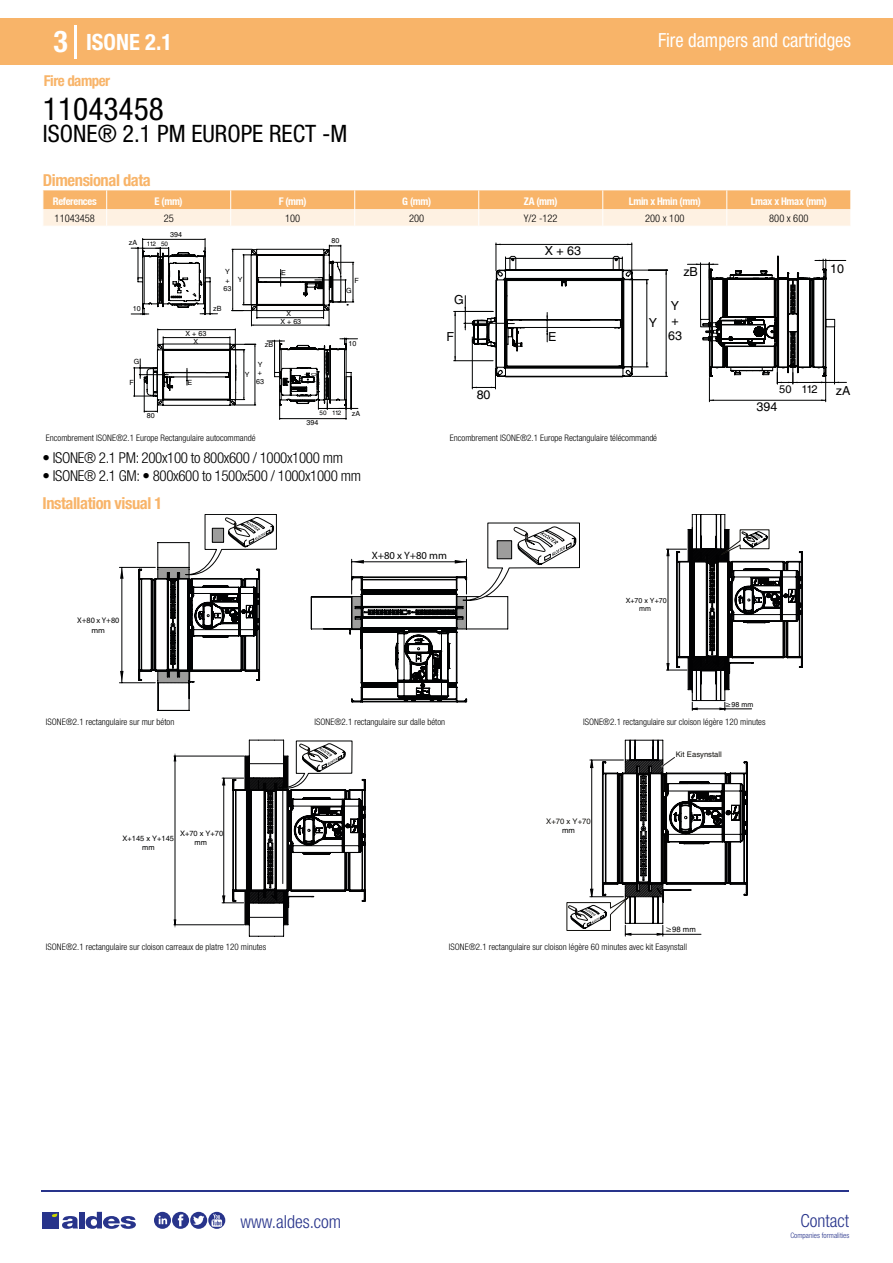
<style>
.page{position:relative;width:893px;height:1263px;background:#fff}
.page>*{position:absolute;margin:0;border:0;box-sizing:border-box;transform-origin:0 0}
.t1{font:condensed 31.5px "Helvetica Neue LT Std";color:#000}
.t2{font:700 condensed 30px "Helvetica Neue LT Std";color:#fff}
.t3{font:condensed 24px "Helvetica Neue LT Std";color:#000}
.t4{font:700 condensed 22.5px "Helvetica Neue LT Std";color:#fff}
.t5{font:condensed 19.5px "Helvetica Neue LT Std";color:#fff;scale:.95 1}
.t6{font:300 condensed 18px "Helvetica Neue";color:#28348b}
.t7{font:700 condensed 16.5px "Helvetica Neue LT Std";letter-spacing:-.025em;color:#f8b469}
.t8{font:300 condensed 15px "Helvetica Neue LT Std";letter-spacing:-.025em;color:#000}
.t9{font:700 condensed 15px "Helvetica Neue LT Std";letter-spacing:-.035em;color:#f8b469}
.t10{font:12.45px/15px "Helvetica";color:#000}
.t11{font:11.1px "Helvetica";color:#000}
.t12{font:10.65px "Myriad Pro";color:#000}
.t13{font:700 condensed 10.5px "Helvetica Neue";letter-spacing:-.03em;color:#fff}
.t14{font:300 condensed 10.5px "Helvetica Neue";color:#000}
.t15{font:300 condensed 9px "Helvetica Neue";color:#000}
.t16{font:8.1px/9.8px "Myriad Pro";color:#000;text-align:center}
.t17{font:7.65px "Helvetica";color:#12110d}
.t18{font:7.65px "Helvetica";color:#000}
.t19{font:300 condensed 7.5px "Helvetica Neue";color:#28348b}
.t20{font:7.5px/9px "Helvetica";color:#010203;text-align:center}
.t21{font:7.5px/9px "Helvetica";color:#000;text-align:center}
.t22{font:7.05px/8.6px "Helvetica";color:#000}
.t23{font:7.05px "Helvetica";color:#010202;scale:.61 1}
.t24{font:6.3px "Helvetica";letter-spacing:-.1em;color:#000}
.s1{color:#12110d}
</style>
<div class="page">
<div style="left:0;top:18px;width:893px;height:46px;background:#f8b469"></div>
<hr style="left:74px;top:25px;width:2px;height:33px;background:#fff">
<hr style="left:41px;top:1190px;width:808px;height:1px;background:#28348b">
<svg style="left:154px;top:1212px;width:71px;height:17px"></svg>
<div style="left:42px;top:1212px;width:17px;height:16px;background:#28348b"></div>
<div style="left:79px;top:1212px;width:5px;height:16px;background:#28348b"></div>
<svg style="left:86px;top:1212px;width:50px;height:17px"></svg>
<svg style="left:52px;top:1213px;width:26px;height:16px"></svg>
<svg style="left:43px;top:190px;width:808px;height:36px;background:#fad1a4"></svg>
<hr style="left:454px;top:311px;width:39px;height:1px;background:#010202">
<hr style="left:454px;top:360px;width:39px;height:1px;background:#010202">
<hr style="left:455px;top:311px;width:1px;height:50px;background:#010202">
<svg style="left:464px;top:243px;width:382px;height:159px"></svg>
<hr style="left:122px;top:567px;width:1px;height:116px;background:#010203">
<hr style="left:119px;top:682px;width:36px;height:1px;background:#010203">
<hr style="left:119px;top:567px;width:36px;height:1px;background:#010203">
<svg style="left:120px;top:671px;width:4px;height:11px"></svg>
<svg style="left:120px;top:567px;width:4px;height:12px"></svg>
<svg style="left:138px;top:514px;width:139px;height:196px"></svg>
<svg style="left:311px;top:523px;width:269px;height:179px"></svg>
<svg style="left:666px;top:514px;width:136px;height:196px"></svg>
<hr style="left:174px;top:756px;width:70px;height:1px;background:#010203">
<hr style="left:174px;top:924px;width:70px;height:1px;background:#010203">
<svg style="left:174px;top:755px;width:2px;height:171px"></svg>
<svg style="left:222px;top:740px;width:143px;height:196px"></svg>
<svg style="left:567px;top:740px;width:181px;height:196px"></svg>
<svg style="left:131px;top:238px;width:227px;height:181px"></svg>
<h2 class="t2" style="left:54px;top:24px;width:16px">3</h2>
<h3 class="t4" style="left:86px;top:28px;width:88px">ISONE 2.1</h3>
<h3 class="t5" style="left:658px;top:29px;width:204px">Fire dampers and cartridges</h3>
<h3 class="t9" style="left:44px;top:71px;width:68px">Fire damper</h3>
<h1 class="t1" style="left:43px;top:91px;width:122px">11043458</h1>
<h3 class="t3" style="left:43px;top:120px;width:306px">ISONE® 2.1 PM EUROPE RECT -M</h3>
<h3 class="t7" style="left:43px;top:170px;width:109px">Dimensional data</h3>
<p class="t13" style="left:53px;top:195px;width:45px">References</p>
<p class="t13" style="left:155px;top:195px;width:30px">E (mm)</p>
<p class="t13" style="left:279px;top:195px;width:29px">F (mm)</p>
<p class="t13" style="left:402px;top:195px;width:30px">G (mm)</p>
<p class="t13" style="left:524px;top:195px;width:35px">ZA (mm)</p>
<p class="t13" style="left:629px;top:195px;width:73px">Lmin x Hmin (mm)</p>
<p class="t13" style="left:751px;top:195px;width:78px">Lmax x Hmax (mm)</p>
<p class="t14" style="left:55px;top:212px;width:42px">11043458</p>
<p class="t14" style="left:164px;top:212px;width:12px">25</p>
<p class="t14" style="left:285px;top:212px;width:17px">100</p>
<p class="t14" style="left:409px;top:212px;width:17px">200</p>
<p class="t14" style="left:524px;top:212px;width:35px">Y/2 -122</p>
<p class="t14" style="left:645px;top:212px;width:41px">200 x 100</p>
<p class="t14" style="left:769px;top:212px;width:41px">800 x 600</p>
<p class="t22" style="left:129px;top:239px;width:10px">zA</p>
<p class="t22" style="left:170px;top:230px;width:13px">394</p>
<p class="t24" style="left:147px;top:240px;width:11px">112</p>
<p class="t24" style="left:161px;top:240px;width:9px">50</p>
<p class="t22" style="left:133px;top:305px;width:9px">10</p>
<p class="t22" style="left:224px;top:268px;width:9px">Y +<br>63</p>
<p class="t22" style="left:238px;top:275px;width:6px">Y</p>
<p class="t22" style="left:213px;top:305px;width:10px">zB</p>
<p class="t22" style="left:186px;top:329px;width:22px">X + 63</p>
<p class="t22" style="left:193px;top:337px;width:6px">X</p>
<p class="t22" style="left:280px;top:317px;width:22px">X + 63</p>
<p class="t22" style="left:265px;top:341px;width:10px">zB</p>
<p class="t22" style="left:134px;top:357px;width:7px">G</p>
<p class="t22" style="left:129px;top:378px;width:6px">F</p>
<p class="t22" style="left:188px;top:378px;width:6px">E</p>
<p class="t22" style="left:256px;top:360px;width:9px">Y +<br>63</p>
<p class="t22" style="left:245px;top:370px;width:6px">Y</p>
<p class="t23" style="left:311px;top:373px;width:6px;rotate:90deg">Y</p>
<p class="t23" style="left:318px;top:373px;width:7px;rotate:90deg">D</p>
<p class="t22" style="left:332px;top:237px;width:9px">80</p>
<p class="t22" style="left:354px;top:277px;width:6px">F</p>
<p class="t22" style="left:346px;top:287px;width:7px">G</p>
<p class="t22" style="left:349px;top:339px;width:9px">10</p>
<p class="t22" style="left:147px;top:411px;width:9px">80</p>
<p class="t24" style="left:319px;top:409px;width:9px">50</p>
<p class="t24" style="left:332px;top:409px;width:11px">112</p>
<p class="t22" style="left:307px;top:418px;width:13px">394</p>
<p class="t22" style="left:352px;top:409px;width:10px">zA</p>
<h3 class="t10" style="left:454px;top:293px;width:11px">G</h3>
<h3 class="t10" style="left:446px;top:329px;width:9px">F</h3>
<h3 class="t10" style="left:477px;top:387px;width:15px">80</h3>
<h3 class="t10" style="left:545px;top:244px;width:38px">X + 63</h3>
<h3 class="t10" style="left:548px;top:329px;width:10px">E</h3>
<h3 class="t10" style="left:649px;top:315px;width:10px">Y</h3>
<p class="t15" style="left:46px;top:433px;width:211px">Encombrement ISONE®2.1 Europe Rectangulaire autocommandé</p>
<p class="t15" style="left:450px;top:433px;width:209px">Encombrement ISONE®2.1 Europe Rectangulaire télécommandé</p>
<h3 class="t8" style="left:43px;top:449px;width:302px">• ISONE® 2.1 PM: 200x100 to 800x600 / 1000x1000 mm</h3>
<h3 class="t8" style="left:43px;top:467px;width:320px">• ISONE® 2.1 GM: • 800x600 to 1500x500 / 1000x1000 mm</h3>
<h3 class="t7" style="left:43px;top:493px;width:121px">Installation visual 1</h3>
<h3 class="t10" style="left:683px;top:264px;width:16px">zB</h3>
<h3 class="t10" style="left:668px;top:298px;width:15px">Y +<br>63</h3>
<p class="t12" style="left:372px;top:549px;width:77px">X+80 x Y+80 mm</p>
<p class="t16" style="left:77px;top:616px;width:44px">X+80 x Y+80 mm</p>
<p class="t22" style="left:626px;top:596px;width:42px;text-align:center">X+70 x Y+70 mm</p>
<h3 class="t10" style="left:830px;top:261px;width:15px">10</h3>
<p class="t11" style="left:779px;top:383px;width:40px">50 112</p>
<h3 class="t10" style="left:756px;top:400px;width:22px">394</h3>
<h3 class="t10" style="left:836px;top:384px;width:16px">zA</h3>
<p class="t22" style="left:724px;top:701px;width:30px">≥98 mm</p>
<p class="t15" style="left:46px;top:716px;width:130px">ISONE®2.1 rectangulaire sur mur béton</p>
<p class="t15" style="left:315px;top:716px;width:132px">ISONE®2.1 rectangulaire sur dalle béton</p>
<p class="t15" style="left:583px;top:716px;width:184px">ISONE®2.1 rectangulaire sur cloison légère 120 minutes</p>
<p class="t20" style="left:123px;top:835px;width:53px">X+145 x Y+145 mm</p>
<p class="t21" style="left:180px;top:829px;width:45px">X+70 x Y+70 mm</p>
<p class="t17" style="left:546px;top:817px;width:46px">X+70 x Y+70</p>
<p class="t18" style="left:562px;top:826px;width:14px">mm</p>
<p class="t17" style="left:676px;top:749px;width:48px">Kit Easynstall</p>
<p class="t18" style="left:665px;top:925px;width:32px"><span class="s1">≥</span>98 mm</p>
<p class="t15" style="left:46px;top:942px;width:222px">ISONE®2.1 rectangulaire sur cloison carreaux de platre 120 minutes</p>
<p class="t15" style="left:449px;top:942px;width:240px">ISONE®2.1 rectangulaire sur cloison légère 60 minutes avec kit Easynstall</p>
<h3 class="t6" style="left:240px;top:1211px;width:102px">www.aldes.com</h3>
<h3 class="t6" style="left:800px;top:1211px;width:50px">Contact</h3>
<p class="t19" style="left:790px;top:1230px;width:60px">Companies formalities</p>
</div>
